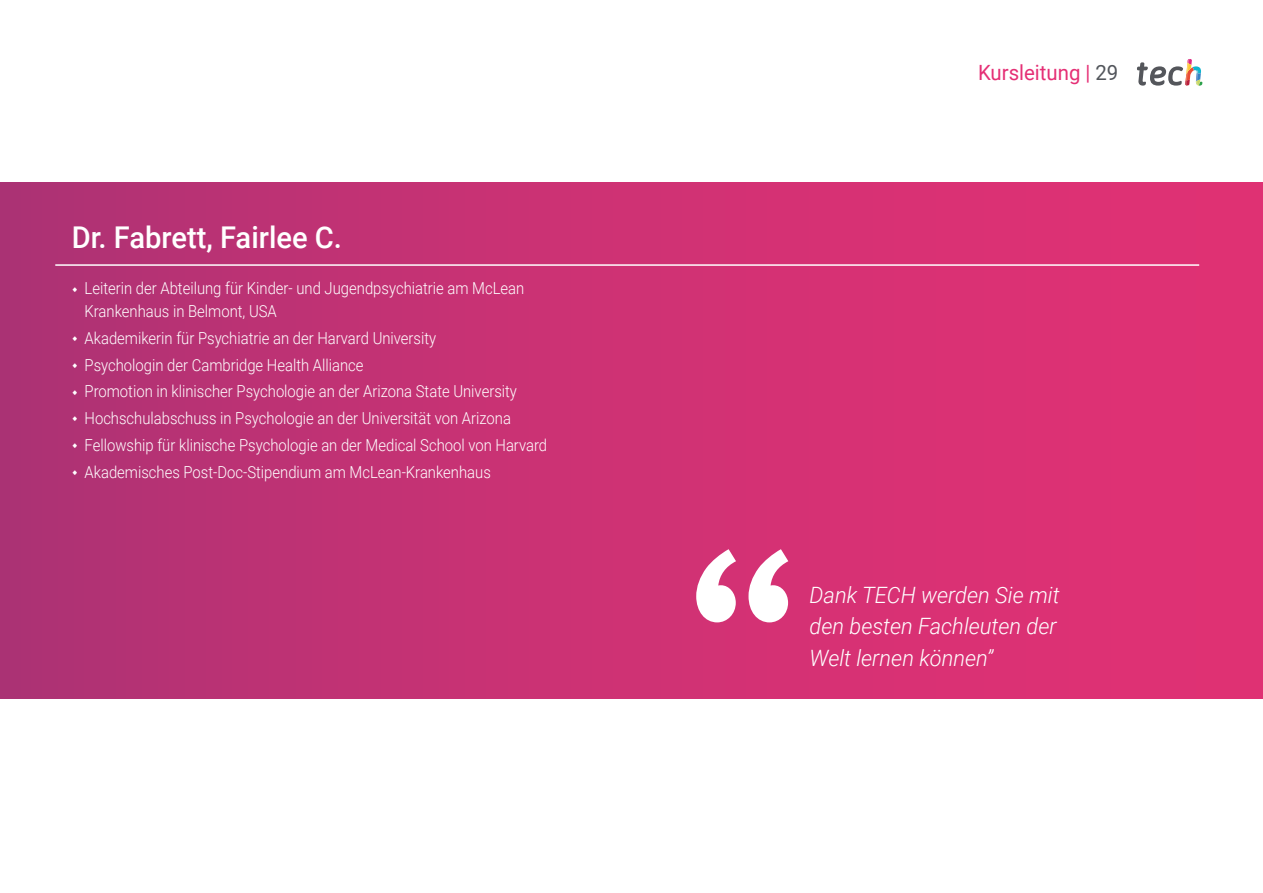
<style>
.page{position:relative;width:1263px;height:893px;background:#fff}
.page>*{position:absolute;margin:0;border:0;box-sizing:border-box;transform-origin:0 0}
.t1{font:500 30px "Roboto";color:#fff}
.t2{font:italic 300 22.5px/31.5px "Roboto";color:#fff}
.t3{font:21px "Roboto";color:#e52f75}
.t4{font:300 16.5px/26.7px "Roboto";color:#fff;scale:.9 1}
.s1{color:#52555b}
</style>
<div class="page">
<div style="left:0;top:182px;width:1263px;height:516px;background:linear-gradient(to right,#b13274,#e63174)"></div>
<hr style="left:55px;top:264px;width:1144px;height:2px;background:#fff">
<svg style="left:1137px;top:59px;width:65px;height:27px"></svg>
<svg style="left:696px;top:549px;width:92px;height:73px"></svg>
<svg style="left:73px;top:287px;width:4px;height:5px"></svg>
<svg style="left:73px;top:336px;width:4px;height:5px"></svg>
<svg style="left:73px;top:363px;width:4px;height:5px"></svg>
<svg style="left:73px;top:390px;width:4px;height:5px"></svg>
<svg style="left:73px;top:416px;width:4px;height:5px"></svg>
<svg style="left:73px;top:443px;width:4px;height:5px"></svg>
<svg style="left:73px;top:470px;width:4px;height:5px"></svg>
<h1 class="t1" style="left:72px;top:216px;width:272px">Dr. Fabrett, Fairlee C.</h1>
<p class="t4" style="left:85px;top:277px;width:490px;line-height:22.5px">Leiterin der Abteilung für Kinder- und Jugendpsychiatrie am McLean<br>Krankenhaus in Belmont, USA</p>
<p class="t4" style="left:85px;top:324px;width:516px">Akademikerin für Psychiatrie an der Harvard University<br>Psychologin der Cambridge Health Alliance<br>Promotion in klinischer Psychologie an der Arizona State University Hochschulabschuss in Psychologie an der Universität von Arizona Fellowship für klinische Psychologie an der Medical School von Harvard Akademisches Post-Doc-Stipendium am McLean-Krankenhaus</p>
<p class="t3" style="left:978px;top:57px;width:142px">Kursleitung | <span class="s1">29</span></p>
<h2 class="t2" style="left:810px;top:578px;width:252px">Dank TECH werden Sie mit den besten Fachleuten der<br>Welt lernen können”</h2>
</div>
